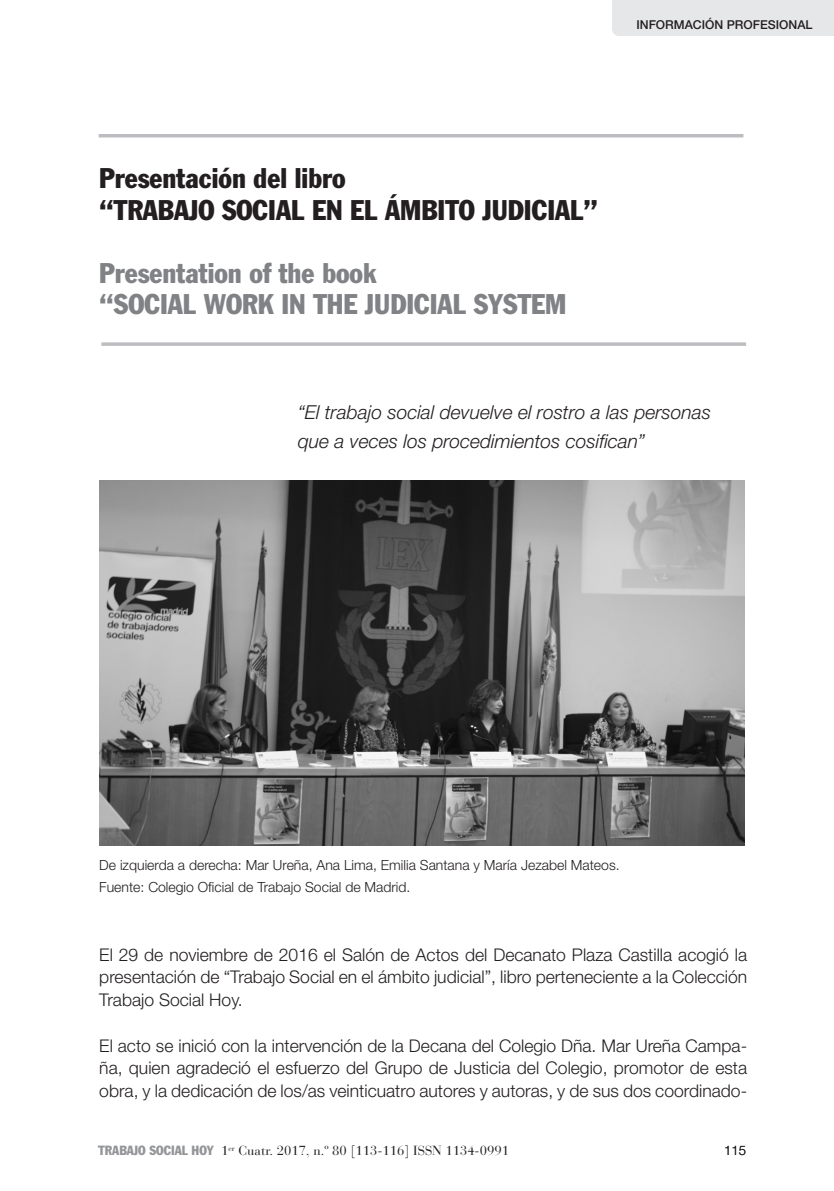
<style>
.page{position:relative;width:834px;height:1191px;background:#fff}
.page>*{position:absolute;margin:0;border:0;box-sizing:border-box;transform-origin:0 0}
.TSH_1{font:condensed 28px "Franklin Gothic";color:#231f20}
.TSH_Ingles{font:condensed 28px "Franklin Gothic";color:#808285}
.t1{font:italic 300 19.25px "Helvetica Neue";color:#231f20}
.t2{font:300 17.5px/22.8px "Helvetica Neue";color:#231f20;text-align:justify}
.FUENTE_OK{font:300 14px "Helvetica Neue";color:#231f20}
.t3{font:13.12px "Bauer Bodoni";color:#231f20}
.t4{font:300 13.12px "Helvetica Neue";color:#231f20}
.t5{font:500 12.25px "Helvetica Neue";color:#231f20}
.s1{font-family:"Franklin Gothic";font-stretch:condensed;color:#939598}
</style>
<div class="page">
<div style="left:612px;top:0;width:221px;height:36px;background:#e6e7e9"></div>
<svg style="left:101px;top:342px;width:645px;height:4px;background:#c4c5c7"></svg>
<hr style="left:99px;top:134px;width:644px;height:3px;background:#bcbdc0">
<img style="left:99px;top:480px;width:645px;height:365px">
<p class="t5" style="left:636px;top:18px;width:178px">INFORMACIÓN PROFESIONAL</p>
<p class="t5" style="left:648px;top:18px;width:169px">TERVENCIÓN PROFESIONAL</p>
<p class="TSH_1" style="left:99px;top:161px;width:248px">Presentación del libro</p>
<p class="TSH_1" style="left:99px;top:192px;width:500px">“TRABAJO SOCIAL EN EL ÁMBITO JUDICIAL”</p>
<p class="TSH_Ingles" style="left:99px;top:255px;width:279px">Presentation of the book</p>
<p class="TSH_Ingles" style="left:99px;top:287px;width:468px">“SOCIAL WORK IN THE JUDICIAL SYSTEM</p>
<p class="t1" style="left:298px;top:401px;width:414px">“El trabajo social devuelve el rostro a las personas</p>
<p class="t1" style="left:298px;top:430px;width:349px">que a veces los procedimientos cosifican”</p>
<p class="FUENTE_OK" style="left:99px;top:856px;width:522px">De izquierda a derecha: Mar Ureña, Ana Lima, Emilia Santana y María Jezabel Mateos.</p>
<p class="FUENTE_OK" style="left:99px;top:878px;width:312px">Fuente: Colegio Oficial de Trabajo Social de Madrid.</p>
<p class="t2" style="left:99px;top:942px;width:649px">El 29 de noviembre de 2016 el Salón de Actos del Decanato Plaza Castilla acogió la presentación de “Trabajo Social en el ámbito judicial”, libro perteneciente a la Colección Trabajo Social Hoy.</p>
<p class="t2" style="left:99px;top:1033px;width:649px">El acto se inició con la intervención de la Decana del Colegio Dña. Mar Ureña Campa&shy;ña, quien agradeció el esfuerzo del Grupo de Justicia del Colegio, promotor de esta obra, y la dedicación de los/as veinticuatro autores y autoras, y de sus dos coordinado-</p>
<p class="t3" style="left:99px;top:1142px;width:412px"><span class="s1">TRABAJO SOCIAL HOY</span> 1<sup>er</sup> Cuatr. 2017, n.º 80 [113-116] ISSN 1134-0991</p>
<p class="t3" style="left:355px;top:1142px;width:140px">73-94] ISSN 1134-0991</p>
<p class="t4" style="left:724px;top:1142px;width:23px">115</p>
</div>
